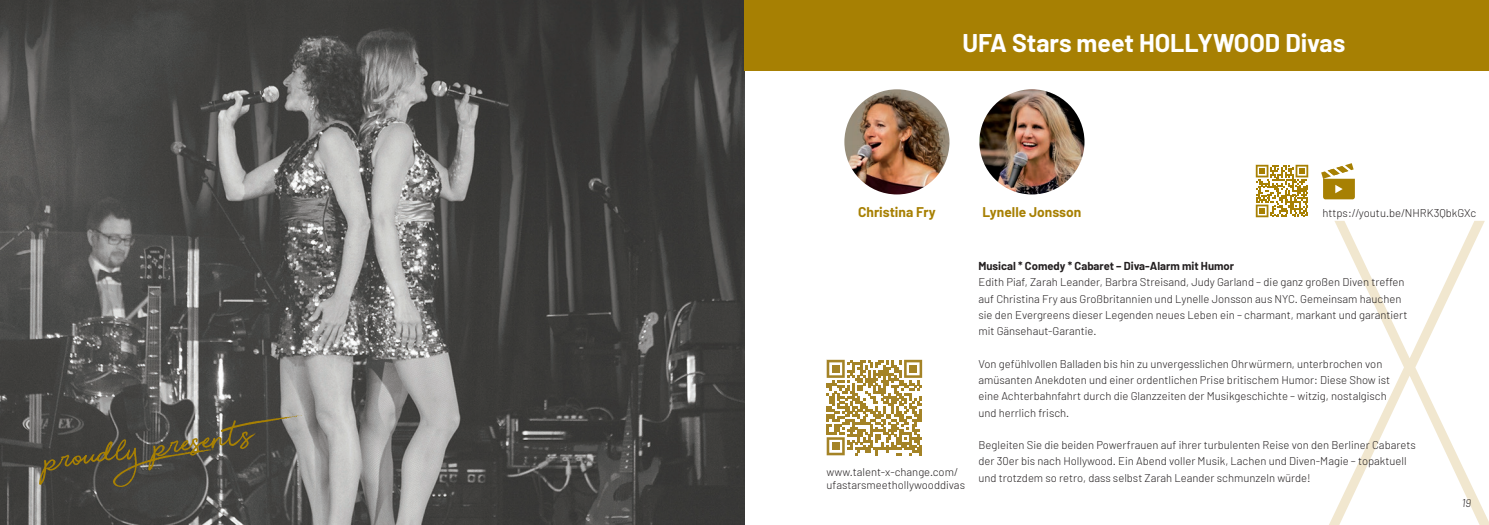
<style>
.page{position:relative;width:1489px;height:525px;background:#fff}
.page>*{position:absolute;margin:0;border:0;box-sizing:border-box;transform-origin:0 0}
.t1{font:700 25px "Barlow";color:#fff}
.t2{font:700 13.75px "Barlow";color:#a78003}
.t3{font:300 11.25px/16.2px "Barlow";color:#231f20}
.t4{font:700 11.25px "Barlow";color:#231f20}
.t5{font:italic 300 11.25px "Barlow";color:#231f20}
</style>
<div class="page">
<img style="left:0;top:0;width:744px;height:524px">
<svg style="left:39px;top:415px;width:265px;height:71px;background:#555146"></svg>
<div style="left:744px;top:0;width:744px;height:71px;background:#a78003"></div>
<svg style="left:1329px;top:221px;width:159px;height:303px"></svg>
<svg style="left:1466px;top:498px;width:4px;height:8px"></svg>
<img style="left:844px;top:89px;width:105px;height:105px;border-radius:53px">
<img style="left:979px;top:89px;width:105px;height:105px;border-radius:53px">
<svg style="left:1321px;top:163px;width:33px;height:36px"></svg>
<svg style="left:1255px;top:164px;width:53px;height:53px"></svg>
<svg style="left:826px;top:359px;width:96px;height:96px"></svg>
<h1 class="t1" style="left:962px;top:27px;width:384px">UFA Stars meet HOLLYWOOD Divas</h1>
<p class="t2" style="left:858px;top:203px;width:79px">Christina Fry</p>
<p class="t2" style="left:982px;top:203px;width:100px">Lynelle Jonsson</p>
<p class="t3" style="left:1322px;top:205px;width:155px">https://youtu.be/NHRK3QbkGXc</p>
<p class="t3" style="left:826px;top:464px;width:140px;line-height:13.5px">www.talent-x-change.com/ ufastarsmeethollywooddivas</p>
<p class="t4" style="left:978px;top:259px;width:257px">Musical * Comedy * Cabaret – Diva-Alarm mit Humor</p>
<p class="t3" style="left:978px;top:274px;width:430px">Edith Piaf, Zarah Leander, Barbra Streisand, Judy Garland – die ganz großen Diven treffen auf Christina Fry aus Großbritannien und Lynelle Jonsson aus NYC. Gemeinsam hauchen sie den Evergreens dieser Legenden neues Leben ein – charmant, markant und garantiert mit Gänsehaut-Garantie.</p>
<p class="t3" style="left:978px;top:355px;width:413px">Von gefühlvollen Balladen bis hin zu unvergesslichen Ohrwürmern, unterbrochen von amüsanten Anekdoten und einer ordentlichen Prise britischem Humor: Diese Show ist eine Achterbahnfahrt durch die Glanzzeiten der Musikgeschichte – witzig, nostalgisch und herrlich frisch.</p>
<p class="t3" style="left:978px;top:436px;width:439px">Begleiten Sie die beiden Powerfrauen auf ihrer turbulenten Reise von den Berliner Cabarets der 30er bis nach Hollywood. Ein Abend voller Musik, Lachen und Diven-Magie – topaktuell und trotzdem so retro, dass selbst Zarah Leander schmunzeln würde!</p>
<p class="t5" style="left:1461px;top:495px;width:11px">19</p>
</div>
